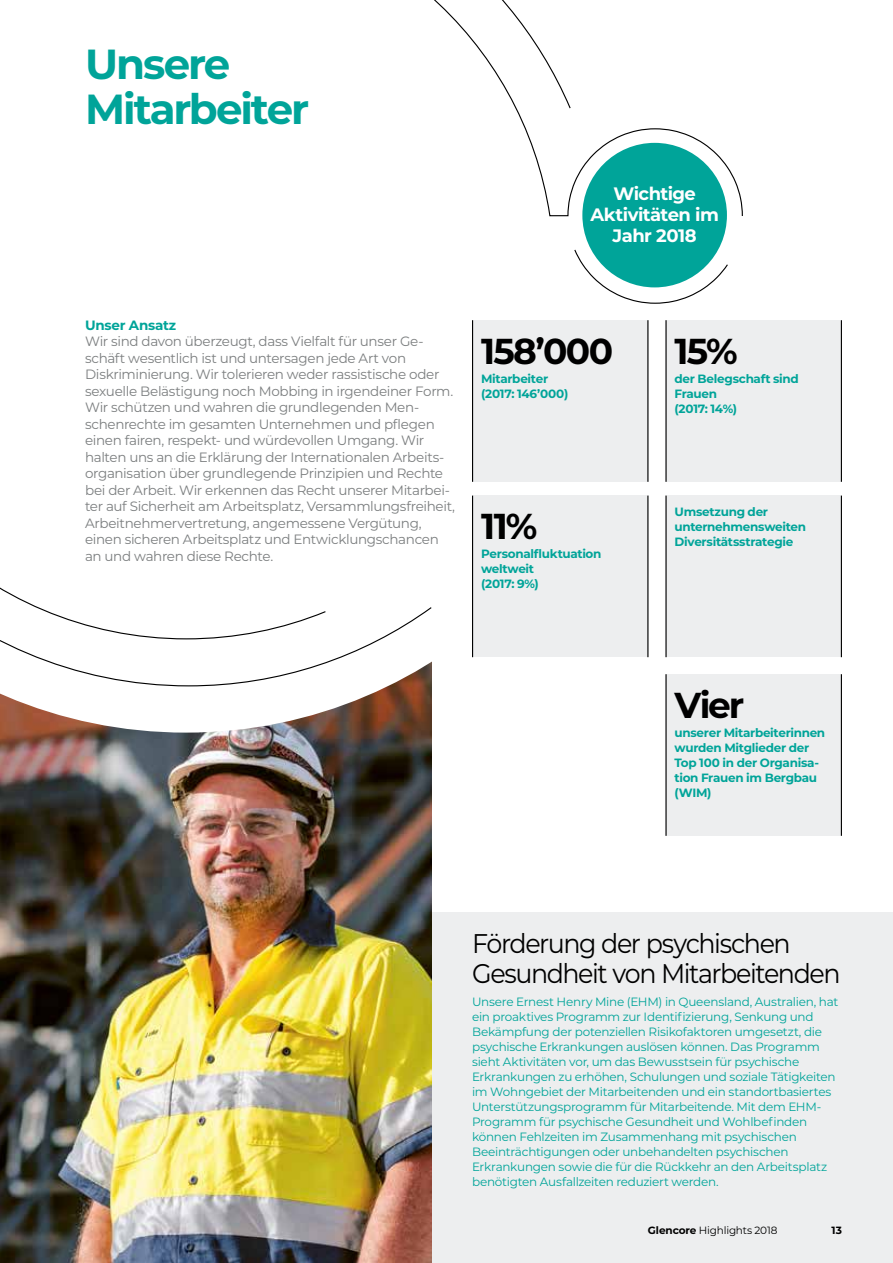
<style>
.page{position:relative;width:893px;height:1263px;background:#fff}
.page>*{position:absolute;margin:0;border:0;box-sizing:border-box;transform-origin:0 0}
.t1{font:700 42px/45px "Montserrat";letter-spacing:-.05em;color:#00a499}
.t2{font:700 36px "Montserrat";letter-spacing:-.045em;color:#000}
.t3{font:27px/30px "Montserrat";letter-spacing:-.055em;color:#000;scale:.94 1}
.t4{font:700 18px/21px "Montserrat";letter-spacing:-.03em;color:#fff;text-align:center}
.t5{font:13.5px/16.5px "Montserrat";letter-spacing:-.025em;color:#7b7e7f}
.t6{font:700 13.5px "Montserrat";letter-spacing:-.015em;color:#00a499}
.t7{font:12px/15px "Montserrat";letter-spacing:-.02em;color:#00a499}
.t8{font:700 12px/15px "Montserrat";letter-spacing:-.025em;color:#00a499}
.t9{font:10.5px "Montserrat";letter-spacing:-.02em;color:#000}
.t10{font:700 10.5px "Montserrat";color:#000}
.s1{font-weight:700}
</style>
<div class="page">
<div style="left:431px;top:912px;width:462px;height:351px;background:#edeeef"></div>
<img style="left:0;top:733px;width:431px;height:530px">
<svg style="left:0;top:687px;width:432px;height:46px"></svg>
<svg style="left:0;top:0;width:743px;height:687px"></svg>
<div style="left:582px;top:143px;width:145px;height:144px;background:#00a499;border-radius:50%"></div>
<div style="left:472px;top:320px;width:176px;height:162px;background:#edeeef"></div>
<hr style="left:472px;top:320px;width:1px;height:162px;background:#000">
<hr style="left:647px;top:320px;width:1px;height:162px;background:#000">
<div style="left:472px;top:496px;width:176px;height:161px;background:#edeeef"></div>
<hr style="left:472px;top:496px;width:1px;height:161px;background:#000">
<hr style="left:647px;top:496px;width:1px;height:161px;background:#000">
<div style="left:665px;top:320px;width:177px;height:162px;background:#edeeef"></div>
<hr style="left:665px;top:320px;width:2px;height:162px;background:#000">
<hr style="left:841px;top:320px;width:1px;height:162px;background:#000">
<div style="left:665px;top:674px;width:177px;height:162px;background:#edeeef"></div>
<hr style="left:665px;top:674px;width:2px;height:162px;background:#000">
<hr style="left:841px;top:674px;width:1px;height:162px;background:#000">
<div style="left:665px;top:496px;width:177px;height:161px;background:#edeeef"></div>
<hr style="left:665px;top:496px;width:2px;height:161px;background:#000">
<hr style="left:841px;top:496px;width:1px;height:161px;background:#000">
<h1 class="t1" style="left:85px;top:39px;width:226px">Unsere<br>Mitarbeiter</h1>
<h3 class="t4" style="left:590px;top:183px;width:130px">Wichtige<br>Aktivitäten im<br>Jahr 2018</h3>
<p class="t6" style="left:85px;top:315px;width:93px">Unser Ansatz</p>
<p class="t5" style="left:85px;top:333px;width:371px">Wir sind davon überzeugt, dass Vielfalt für unser Ge&shy;schäft wesentlich ist und untersagen jede Art von Diskriminierung. Wir tolerieren weder rassistische oder sexuelle Belästigung noch Mobbing in irgendeiner Form.<br>Wir schützen und wahren die grundlegenden Men&shy;schenrechte im gesamten Unternehmen und pflegen einen fairen, respekt- und würdevollen Umgang. Wir halten uns an die Erklärung der Internationalen Arbeits&shy;organisation über grundlegende Prinzipien und Rechte bei der Arbeit. Wir erkennen das Recht unserer Mitarbei&shy;ter auf Sicherheit am Arbeitsplatz, Versammlungsfreiheit, Arbeitnehmervertretung, angemessene Vergütung, einen sicheren Arbeitsplatz und Entwicklungschancen an und wahren diese Rechte.</p>
<h2 class="t2" style="left:481px;top:325px;width:134px">158’000</h2>
<p class="t8" style="left:481px;top:370px;width:89px">Mitarbeiter (2017: 146’000)</p>
<h2 class="t2" style="left:481px;top:500px;width:58px">11%</h2>
<p class="t8" style="left:481px;top:546px;width:122px">Personalfluktuation weltweit<br>(2017: 9%)</p>
<h2 class="t2" style="left:674px;top:325px;width:65px">15%</h2>
<p class="t8" style="left:674px;top:370px;width:126px">der Belegschaft sind<br>Frauen<br>(2017: 14%)</p>
<p class="t8" style="left:674px;top:503px;width:133px">Umsetzung der unternehmensweiten<br>Diversitätsstrategie</p>
<h2 class="t2" style="left:674px;top:679px;width:71px">Vier</h2>
<p class="t8" style="left:674px;top:724px;width:152px">unserer Mitarbeiterinnen wurden Mitglieder der<br>Top 100 in der Organisa&shy;tion Frauen im Bergbau (WIM)</p>
<h3 class="t3" style="left:472px;top:928px;width:394px">Förderung der psychischen<br>Gesundheit von Mitarbeitenden</h3>
<p class="t7" style="left:472px;top:993px;width:368px">Unsere Ernest Henry Mine (EHM) in Queensland, Australien, hat ein proaktives Programm zur Identifizierung, Senkung und Bekämpfung der potenziellen Risikofaktoren umgesetzt, die psychische Erkrankungen auslösen können. Das Programm sieht Aktivitäten vor, um das Bewusstsein für psychische Erkrankungen zu erhöhen, Schulungen und soziale Tätigkeiten im Wohngebiet der Mitarbeitenden und ein standortbasiertes Unterstützungsprogramm für Mitarbeitende. Mit dem EHM-Programm für psychische Gesundheit und Wohlbefinden können Fehlzeiten im Zusammenhang mit psychischen Beeinträchtigungen oder unbehandelten psychischen Erkrankungen sowie die für die Rückkehr an den Arbeitsplatz benötigten Ausfallzeiten reduziert werden.</p>
<p class="t9" style="left:648px;top:1223px;width:131px"><span class="s1">Glencore</span> Highlights 2018</p>
<p class="t10" style="left:832px;top:1222px;width:10px">13</p>
</div>
